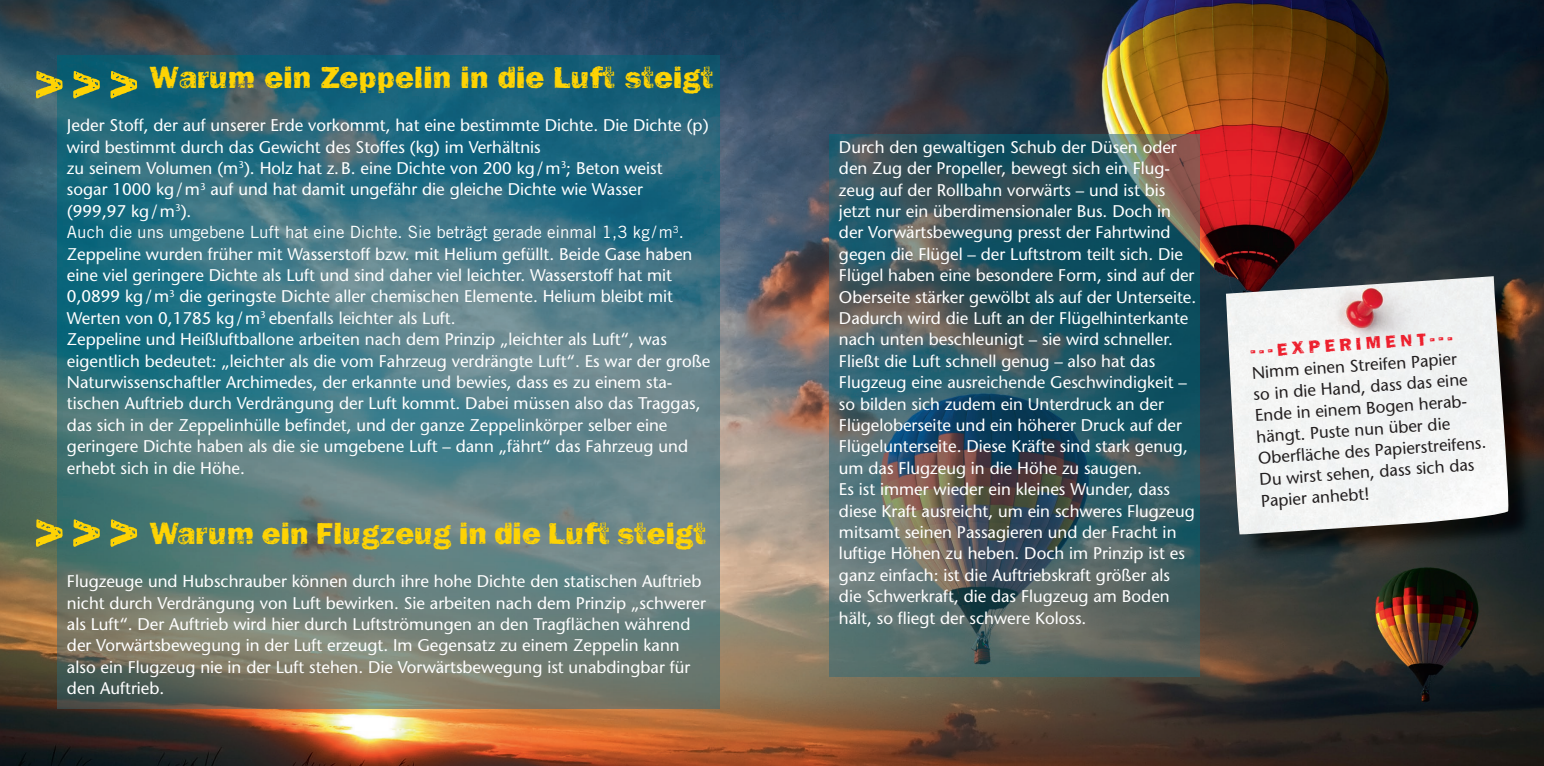
<style>
.page{position:relative;width:1544px;height:766px;background:#fff}
.page>*{position:absolute;margin:0;border:0;box-sizing:border-box;transform-origin:0 0}
.t1{font:54px "Frankie";color:#fed304}
.t2{font:31.5px "Frankie";color:#fed304}
.t3{font:18px "Frankie";color:#ed202e}
.t4{font:500 16.88px/21.4px "Stone Sans Std";color:#fff}
.t5{font:500 16.88px/21.4px "Stone Sans Std";color:#231f20}
.t6{font:16.88px "Trade Gothic LT Std";color:#fff}
</style>
<div class="page">
<img style="left:0;top:0;width:1543px;height:765px">
<img style="left:829px;top:134px;width:370px;height:542px">
<img style="left:1229px;top:280px;width:307px;height:282px">
<img style="left:1225px;top:276px;width:285px;height:259px">
<img style="left:57px;top:56px;width:662px;height:652px">
<h2 class="t2" style="left:150px;top:59px;width:565px">Warum ein Zeppelin in die Luft steigt</h2>
<p class="t4" style="left:67px;top:115px;width:643px">Jeder Stoff, der auf unserer Erde vorkommt, hat eine bestimmte Dichte. Die Dichte (p) wird bestimmt durch das Gewicht des Stoffes (kg) im Verhältnis<br>zu seinem Volumen (m<sup>3</sup>). Holz hat z. B. eine Dichte von 200 kg / m<sup>3</sup>; Beton weist<br>sogar 1000 kg / m<sup>3</sup> auf und hat damit ungefähr die gleiche Dichte wie Wasser<br>(999,97 kg / m<sup>3</sup>).</p>
<p class="t6" style="left:67px;top:222px;width:618px">Auch die uns umgebene Luft hat eine Dichte. Sie beträgt gerade einmal 1,3 kg / m<sup>3</sup>.</p>
<p class="t4" style="left:67px;top:243px;width:645px">Zeppeline wurden früher mit Wasserstoff bzw. mit Helium gefüllt. Beide Gase haben eine viel geringere Dichte als Luft und sind daher viel leichter. Wasserstoff hat mit 0,0899 kg / m<sup>3</sup> die geringste Dichte aller chemischen Elemente. Helium bleibt mit Werten von 0,1785 kg / m<sup>3</sup> ebenfalls leichter als Luft.<br>Zeppeline und Heißluftballone arbeiten nach dem Prinzip „leichter als Luft“, was eigentlich bedeutet: „leichter als die vom Fahrzeug verdrängte Luft“. Es war der große Naturwissenschaftler Archimedes, der erkannte und bewies, dass es zu einem sta&shy;tischen Auftrieb durch Verdrängung der Luft kommt. Dabei müssen also das Traggas, das sich in der Zeppelinhülle befindet, und der ganze Zeppelinkörper selber eine geringere Dichte haben als die sie umgebene Luft – dann „fährt“ das Fahrzeug und erhebt sich in die Höhe.</p>
<h1 class="t1" style="left:34px;top:49px;width:108px">&gt;&gt;&gt;</h1>
<h1 class="t1" style="left:34px;top:497px;width:108px">&gt;&gt;&gt;</h1>
<h2 class="t2" style="left:150px;top:515px;width:557px">Warum ein Flugzeug in die Luft steigt</h2>
<p class="t4" style="left:67px;top:570px;width:640px">Flugzeuge und Hubschrauber können durch ihre hohe Dichte den statischen Auftrieb nicht durch Verdrängung von Luft bewirken. Sie arbeiten nach dem Prinzip „schwerer als Luft“. Der Auftrieb wird hier durch Luftströmungen an den Tragflächen während der Vorwärtsbewegung in der Luft erzeugt. Im Gegensatz zu einem Zeppelin kann also ein Flugzeug nie in der Luft stehen. Die Vorwärtsbewegung ist unabdingbar für den Auftrieb.</p>
<p class="t4" style="left:839px;top:136px;width:359px">Durch den gewaltigen Schub der Düsen oder den Zug der Propeller, bewegt sich ein Flug&shy;zeug auf der Rollbahn vorwärts – und ist bis jetzt nur ein überdimensionaler Bus. Doch in der Vorwärtsbewegung presst der Fahrtwind gegen die Flügel – der Luftstrom teilt sich. Die Flügel haben eine besondere Form, sind auf der Oberseite stärker gewölbt als auf der Unterseite.<br>Dadurch wird die Luft an der Flügelhinterkante nach unten beschleunigt – sie wird schneller.<br>Fließt die Luft schnell genug – also hat das Flugzeug eine ausreichende Geschwindigkeit – so bilden sich zudem ein Unterdruck an der Flügeloberseite und ein höherer Druck auf der Flügelunterseite. Diese Kräfte sind stark genug, um das Flugzeug in die Höhe zu saugen.<br>Es ist immer wieder ein kleines Wunder, dass diese Kraft ausreicht, um ein schweres Flugzeug mitsamt seinen Passagieren und der Fracht in luftige Höhen zu heben. Doch im Prinzip ist es ganz einfach: ist die Auftriebskraft größer als die Schwerkraft, die das Flugzeug am Boden hält, so fliegt der schwere Koloss.</p>
<p class="t3" style="left:1249px;top:340px;width:204px;rotate:-4deg">---EXPERIMENT---</p>
<p class="t5" style="left:1251px;top:362px;width:230px;rotate:-4deg">Nimm einen Streifen Papier<br>so in die Hand, dass das eine<br>Ende in einem Bogen herab&shy;hängt. Puste nun über die<br>Oberfl äche des Papierstreifens.<br>Du wirst sehen, dass sich das<br>Papier anhebt!</p>
</div>
